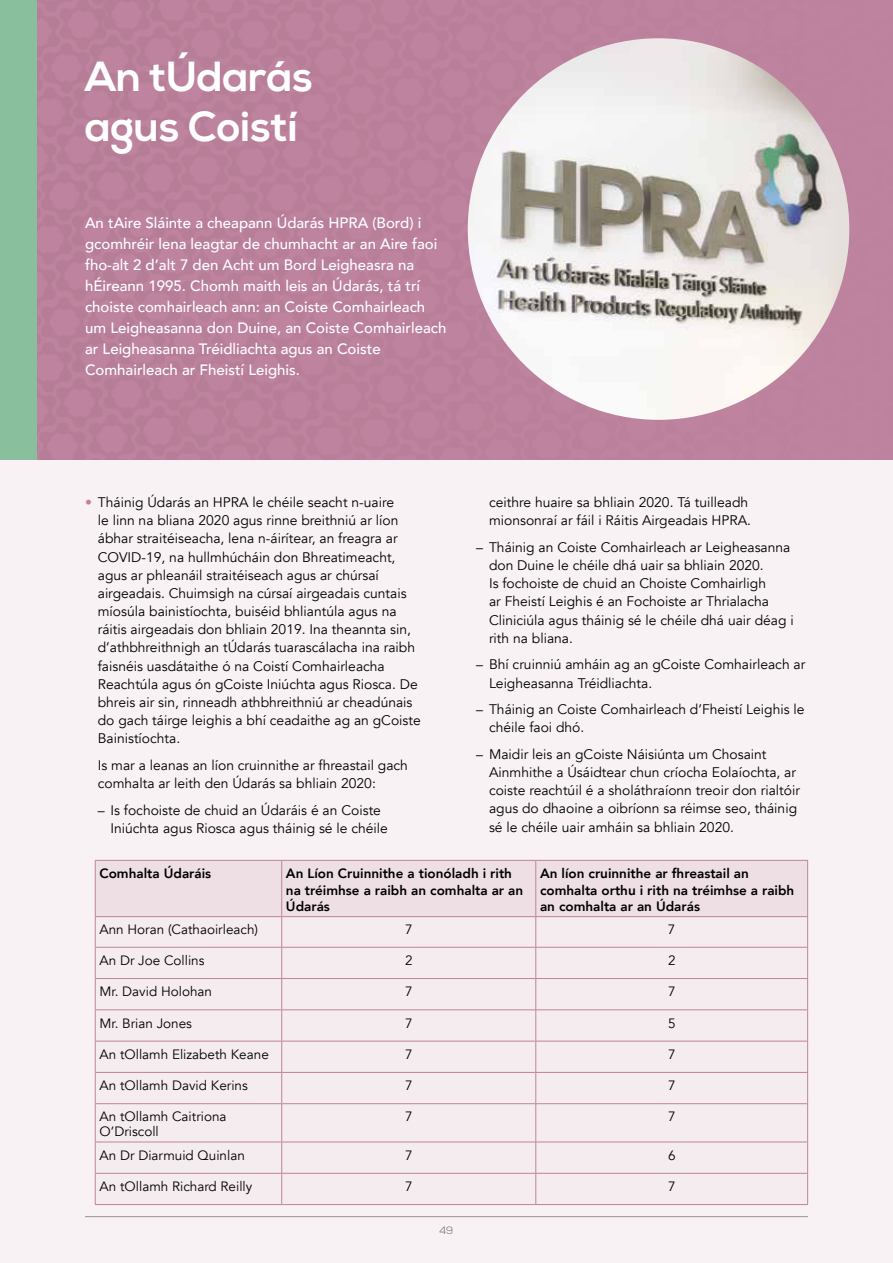
<style>
.page{position:relative;width:893px;height:1263px;background:#f8f2f4}
.page>*{position:absolute;margin:0;border:0;box-sizing:border-box;transform-origin:0 0}
.t1{font:700 42px/49.5px "Nexa";color:#fff}
.t2{font:500 15px/21px "Avenir";color:#fff}
.t3{font:13.8px/18.1px "Avenir";color:#000}
.t4{font:13.5px/15px "Avenir";color:#000}
.t5{font:800 13.5px/16.5px "Avenir";color:#000}
.t6{font:300 10.5px "Nexa";color:#636363}
.s1{color:#be839e}
</style>
<div class="page">
<div style="left:35px;top:0;width:858px;height:459px;background:#be839e"></div>
<hr style="left:85px;top:1216px;width:723px;height:1px;background:#939393">
<div style="left:0;top:0;width:37px;height:459px;background:#89bf9c"></div>
<img style="left:468px;top:38px;width:381px;height:382px;border-radius:191px">
<div style="left:96px;top:861px;width:711px;height:55px;background:#eedfe5"></div>
<svg style="left:96px;top:917px;width:711px;height:287px"></svg>
<hr style="left:95px;top:860px;width:187px;height:1px;background:#be839e">
<hr style="left:95px;top:861px;width:1px;height:55px;background:#be839e">
<hr style="left:282px;top:860px;width:254px;height:1px;background:#be839e">
<hr style="left:281px;top:861px;width:1px;height:55px;background:#be839e">
<hr style="left:536px;top:860px;width:272px;height:1px;background:#be839e">
<hr style="left:535px;top:861px;width:1px;height:55px;background:#be839e">
<hr style="left:807px;top:861px;width:1px;height:55px;background:#be839e">
<hr style="left:95px;top:916px;width:187px;height:1px;background:#be839e">
<hr style="left:95px;top:917px;width:1px;height:30px;background:#be839e">
<hr style="left:282px;top:916px;width:254px;height:1px;background:#be839e">
<hr style="left:281px;top:917px;width:1px;height:30px;background:#be839e">
<hr style="left:536px;top:916px;width:272px;height:1px;background:#be839e">
<hr style="left:535px;top:917px;width:1px;height:30px;background:#be839e">
<hr style="left:807px;top:917px;width:1px;height:30px;background:#be839e">
<hr style="left:95px;top:947px;width:187px;height:1px;background:#be839e">
<hr style="left:95px;top:947px;width:1px;height:31px;background:#be839e">
<hr style="left:282px;top:947px;width:254px;height:1px;background:#be839e">
<hr style="left:281px;top:947px;width:1px;height:31px;background:#be839e">
<hr style="left:536px;top:947px;width:272px;height:1px;background:#be839e">
<hr style="left:535px;top:947px;width:1px;height:31px;background:#be839e">
<hr style="left:807px;top:947px;width:1px;height:31px;background:#be839e">
<hr style="left:95px;top:978px;width:187px;height:1px;background:#be839e">
<hr style="left:95px;top:979px;width:1px;height:30px;background:#be839e">
<hr style="left:282px;top:978px;width:254px;height:1px;background:#be839e">
<hr style="left:281px;top:979px;width:1px;height:30px;background:#be839e">
<hr style="left:536px;top:978px;width:272px;height:1px;background:#be839e">
<hr style="left:535px;top:979px;width:1px;height:30px;background:#be839e">
<hr style="left:807px;top:979px;width:1px;height:30px;background:#be839e">
<hr style="left:95px;top:1009px;width:187px;height:1px;background:#be839e">
<hr style="left:95px;top:1010px;width:1px;height:31px;background:#be839e">
<hr style="left:282px;top:1009px;width:254px;height:1px;background:#be839e">
<hr style="left:281px;top:1010px;width:1px;height:31px;background:#be839e">
<hr style="left:536px;top:1009px;width:272px;height:1px;background:#be839e">
<hr style="left:535px;top:1010px;width:1px;height:31px;background:#be839e">
<hr style="left:807px;top:1010px;width:1px;height:31px;background:#be839e">
<hr style="left:95px;top:1041px;width:187px;height:1px;background:#be839e">
<hr style="left:95px;top:1041px;width:1px;height:31px;background:#be839e">
<hr style="left:282px;top:1041px;width:254px;height:1px;background:#be839e">
<hr style="left:281px;top:1041px;width:1px;height:31px;background:#be839e">
<hr style="left:536px;top:1041px;width:272px;height:1px;background:#be839e">
<hr style="left:535px;top:1041px;width:1px;height:31px;background:#be839e">
<hr style="left:807px;top:1041px;width:1px;height:31px;background:#be839e">
<hr style="left:95px;top:1072px;width:187px;height:1px;background:#be839e">
<hr style="left:95px;top:1073px;width:1px;height:30px;background:#be839e">
<hr style="left:282px;top:1072px;width:254px;height:1px;background:#be839e">
<hr style="left:281px;top:1073px;width:1px;height:30px;background:#be839e">
<hr style="left:536px;top:1072px;width:272px;height:1px;background:#be839e">
<hr style="left:535px;top:1073px;width:1px;height:30px;background:#be839e">
<hr style="left:807px;top:1073px;width:1px;height:30px;background:#be839e">
<hr style="left:95px;top:1103px;width:187px;height:1px;background:#be839e">
<hr style="left:95px;top:1104px;width:1px;height:38px;background:#be839e">
<hr style="left:282px;top:1103px;width:254px;height:1px;background:#be839e">
<hr style="left:281px;top:1104px;width:1px;height:38px;background:#be839e">
<hr style="left:536px;top:1103px;width:272px;height:1px;background:#be839e">
<hr style="left:535px;top:1104px;width:1px;height:38px;background:#be839e">
<hr style="left:807px;top:1104px;width:1px;height:38px;background:#be839e">
<hr style="left:95px;top:1142px;width:187px;height:1px;background:#be839e">
<hr style="left:95px;top:1142px;width:1px;height:31px;background:#be839e">
<hr style="left:282px;top:1142px;width:254px;height:1px;background:#be839e">
<hr style="left:281px;top:1142px;width:1px;height:31px;background:#be839e">
<hr style="left:536px;top:1142px;width:272px;height:1px;background:#be839e">
<hr style="left:535px;top:1142px;width:1px;height:31px;background:#be839e">
<hr style="left:807px;top:1142px;width:1px;height:31px;background:#be839e">
<hr style="left:95px;top:1173px;width:187px;height:1px;background:#be839e">
<hr style="left:95px;top:1173px;width:1px;height:31px;background:#be839e">
<hr style="left:282px;top:1173px;width:254px;height:1px;background:#be839e">
<hr style="left:281px;top:1173px;width:1px;height:31px;background:#be839e">
<hr style="left:536px;top:1173px;width:272px;height:1px;background:#be839e">
<hr style="left:535px;top:1173px;width:1px;height:31px;background:#be839e">
<hr style="left:807px;top:1173px;width:1px;height:31px;background:#be839e">
<hr style="left:95px;top:1204px;width:187px;height:1px;background:#be839e">
<hr style="left:282px;top:1204px;width:254px;height:1px;background:#be839e">
<hr style="left:536px;top:1204px;width:272px;height:1px;background:#be839e">
<h1 class="t1" style="left:85px;top:53px;width:229px">An tÚdarás agus Coistí</h1>
<p class="t2" style="left:85px;top:211px;width:363px">An tAire Sláinte a cheapann Údarás HPRA (Bord) i gcomhréir lena leagtar de chumhacht ar an Aire faoi fho-alt 2 d’alt 7 den Acht um Bord Leigheasra na hÉireann 1995. Chomh maith leis an Údarás, tá trí choiste comhairleach ann: an Coiste Comhairleach um Leigheasanna don Duine, an Coiste Comhairleach ar Leigheasanna Tréidliachta agus an Coiste Comhairleach ar Fheistí Leighis.</p>
<p class="t3" style="left:98px;top:494px;width:324px;text-indent:-13px"><span class="s1">•</span> Tháinig Údarás an HPRA le chéile seacht n-uaire<br>le linn na bliana 2020 agus rinne breithniú ar líon ábhar straitéiseacha, lena n-áirítear, an freagra ar COVID-19, na hullmhúcháin don Bhreatimeacht, agus ar phleanáil straitéiseach agus ar chúrsaí airgeadais. Chuimsigh na cúrsaí airgeadais cuntais míosúla bainistíochta, buiséid bhliantúla agus na ráitis airgeadais don bhliain 2019. Ina theannta sin, d’athbhreithnigh an tÚdarás tuarascálacha ina raibh faisnéis uasdátaithe ó na Coistí Comhairleacha Reachtúla agus ón gCoiste Iniúchta agus Riosca. De bhreis air sin, rinneadh athbhreithniú ar cheadúnais do gach táirge leighis a bhí ceadaithe ag an gCoiste Bainistíochta.</p>
<p class="t3" style="left:98px;top:756px;width:312px">Is mar a leanas an líon cruinnithe ar fhreastail gach comhalta ar leith den Údarás sa bhliain 2020:</p>
<p class="t3" style="left:111px;top:801px;width:279px;text-indent:-13px">– Is fochoiste de chuid an Údaráis é an Coiste<br>Iniúchta agus Riosca agus tháinig sé le chéile</p>
<p class="t3" style="left:489px;top:494px;width:264px">ceithre huaire sa bhliain 2020. Tá tuilleadh mionsonraí ar fáil i Ráitis Airgeadais HPRA.</p>
<p class="t3" style="left:489px;top:538px;width:306px;text-indent:-13px">– Tháinig an Coiste Comhairleach ar Leigheasanna don Duine le chéile dhá uair sa bhliain 2020.<br>Is fochoiste de chuid an Choiste Comhairligh<br>ar Fheistí Leighis é an Fochoiste ar Thrialacha Cliniciúla agus tháinig sé le chéile dhá uair déag i rith na bliana.</p>
<p class="t3" style="left:489px;top:656px;width:318px;text-indent:-13px">– Bhí cruinniú amháin ag an gCoiste Comhairleach ar<br>Leigheasanna Tréidliachta.</p>
<p class="t3" style="left:489px;top:701px;width:317px;text-indent:-13px">– Tháinig an Coiste Comhairleach d’Fheistí Leighis le chéile faoi dhó.</p>
<p class="t3" style="left:489px;top:745px;width:313px;text-indent:-13px">– Maidir leis an gCoiste Náisiúnta um Chosaint Ainmhithe a Úsáidtear chun críocha Eolaíochta, ar coiste reachtúil é a sholáthraíonn treoir don rialtóir agus do dhaoine a oibríonn sa réimse seo, tháinig sé le chéile uair amháin sa bhliain 2020.</p>
<p class="t5" style="left:99px;top:865px;width:113px">Comhalta Údaráis</p>
<p class="t5" style="left:286px;top:865px;width:239px">An Líon Cruinnithe a tionóladh i rith na tréimhse a raibh an comhalta ar an<br>Údarás</p>
<p class="t5" style="left:540px;top:865px;width:256px">An líon cruinnithe ar fhreastail an comhalta orthu i rith na tréimhse a raibh an comhalta ar an Údarás</p>
<p class="t4" style="left:99px;top:922px;width:160px">Ann Horan (Cathaoirleach)</p>
<p class="t4" style="left:405px;top:922px;width:9px">7</p>
<p class="t4" style="left:668px;top:922px;width:9px">7</p>
<p class="t4" style="left:100px;top:953px;width:107px">An Dr Joe Collins</p>
<p class="t4" style="left:405px;top:953px;width:9px">2</p>
<p class="t4" style="left:668px;top:953px;width:9px">2</p>
<p class="t4" style="left:100px;top:984px;width:114px">Mr. David Holohan</p>
<p class="t4" style="left:405px;top:984px;width:9px">7</p>
<p class="t4" style="left:668px;top:984px;width:9px">7</p>
<p class="t4" style="left:100px;top:1016px;width:94px">Mr. Brian Jones</p>
<p class="t4" style="left:405px;top:1016px;width:9px">7</p>
<p class="t4" style="left:668px;top:1016px;width:9px">5</p>
<p class="t4" style="left:100px;top:1047px;width:171px">An tOllamh Elizabeth Keane</p>
<p class="t4" style="left:405px;top:1047px;width:9px">7</p>
<p class="t4" style="left:668px;top:1047px;width:9px">7</p>
<p class="t4" style="left:100px;top:1078px;width:150px">An tOllamh David Kerins</p>
<p class="t4" style="left:405px;top:1078px;width:9px">7</p>
<p class="t4" style="left:668px;top:1078px;width:9px">7</p>
<p class="t4" style="left:100px;top:1109px;width:128px">An tOllamh Caitriona<br>O’Driscoll</p>
<p class="t4" style="left:405px;top:1109px;width:9px">7</p>
<p class="t4" style="left:668px;top:1109px;width:9px">7</p>
<p class="t4" style="left:100px;top:1148px;width:147px">An Dr Diarmuid Quinlan</p>
<p class="t4" style="left:405px;top:1148px;width:9px">7</p>
<p class="t4" style="left:668px;top:1148px;width:9px">6</p>
<p class="t4" style="left:100px;top:1179px;width:154px">An tOllamh Richard Reilly</p>
<p class="t4" style="left:405px;top:1179px;width:9px">7</p>
<p class="t4" style="left:668px;top:1179px;width:9px">7</p>
<p class="t6" style="left:440px;top:1225px;width:15px">49</p>
</div>
